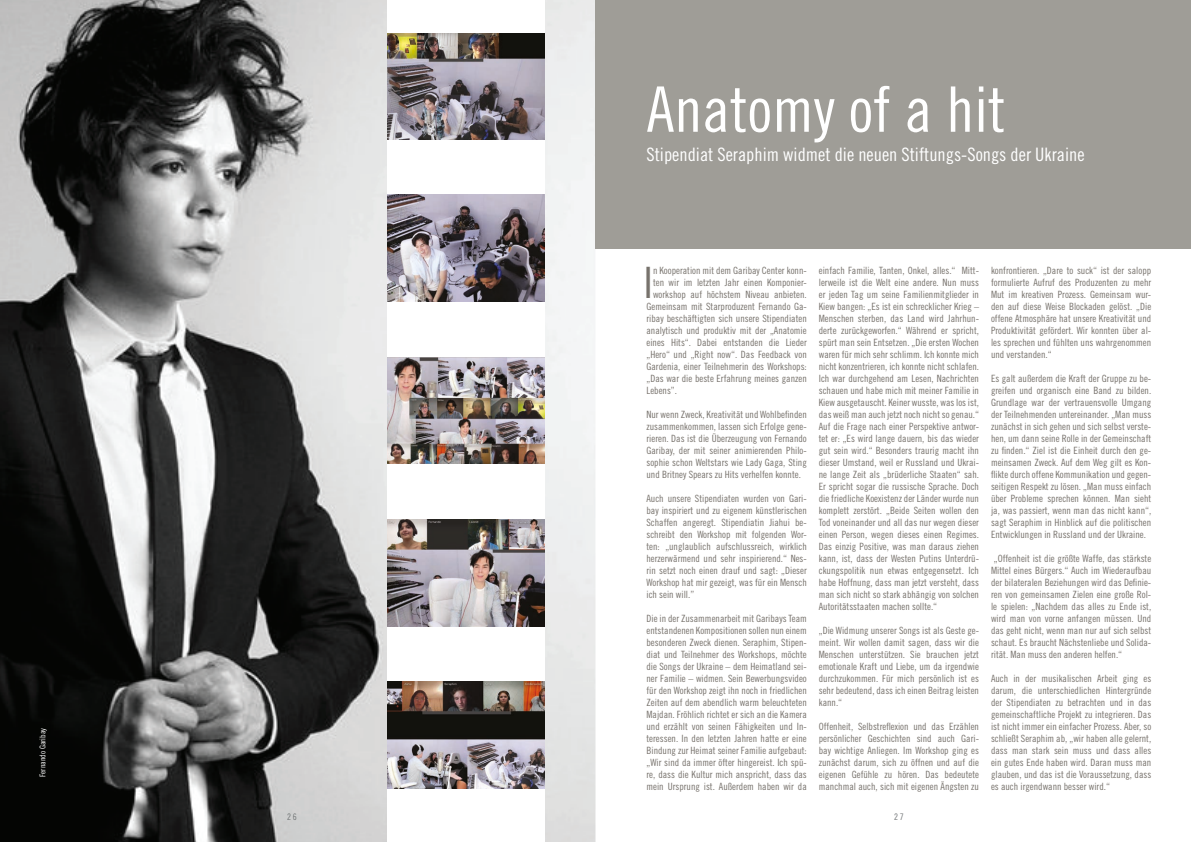
<style>
.page{position:relative;width:1191px;height:842px;background:#fff}
.page>*{position:absolute;margin:0;border:0;box-sizing:border-box;transform-origin:0 0}
.t1{font:62.7px "Trade Gothic LT Std Cn 18";color:#fff}
.t2{font:43.2px "Trade Gothic LT Std Cn 18";color:#77726c}
.t3{font:18.5px "Trade Gothic LT Std Cn 18";color:#fff}
.t4{font:10px/12px "Trade Gothic LT Std Cn 18";color:#77726c;text-align:justify}
.t5{font:9px "Trade Gothic LT Std Cn 18";color:#6d7172}
.t6{font:8px "Trade Gothic LT Std Cn 18";color:#fff}
</style>
<div class="page">
<img style="left:0;top:0;width:595px;height:842px">
<div style="left:595px;top:0;width:596px;height:248px;background:#9f9d97"></div>
<div style="left:387px;top:0;width:157px;height:842px;background:#fff"></div>
<img style="left:387px;top:357px;width:157px;height:107px">
<img style="left:387px;top:195px;width:157px;height:107px">
<img style="left:387px;top:33px;width:157px;height:107px">
<img style="left:387px;top:682px;width:157px;height:106px">
<img style="left:387px;top:519px;width:157px;height:107px">
<p class="t6" style="left:38px;top:777px;width:50px;rotate:-90deg">Fernando Garibay</p>
<h1 class="t1" style="left:646px;top:72px;width:360px">Anatomy of a hit</h1>
<h3 class="t3" style="left:646px;top:144px;width:439px">Stipendiat Seraphim widmet die neuen Stiftungs-Songs der Ukraine</h3>
<h2 class="t2" style="left:643px;top:257px;width:11px">I</h2>
<p class="t4" style="left:653px;top:264px;width:155px">n Kooperation mit dem Garibay Center konn-</p>
<p class="t4" style="left:653px;top:276px;width:155px">ten wir im letzten Jahr einen Komponier-</p>
<p class="t4" style="left:653px;top:288px;width:155px">workshop auf höchstem Niveau anbieten.</p>
<p class="t4" style="left:646px;top:300px;width:162px">Gemeinsam mit Starproduzent Fernando Ga-</p>
<p class="t4" style="left:646px;top:312px;width:162px">ribay beschäftigten sich unsere Stipendiaten</p>
<p class="t4" style="left:646px;top:324px;width:162px">analytisch und produktiv mit der „Anatomie</p>
<p class="t4" style="left:646px;top:336px;width:162px">eines Hits“. Dabei entstanden die Lieder</p>
<p class="t4" style="left:646px;top:348px;width:162px">„Hero“ und „Right now“. Das Feedback von</p>
<p class="t4" style="left:646px;top:360px;width:162px">Gardenia, einer Teilnehmerin des Workshops:</p>
<p class="t4" style="left:646px;top:372px;width:162px">„Das war die beste Erfahrung meines ganzen</p>
<p class="t4" style="left:646px;top:384px;width:32px">Lebens”.</p>
<p class="t4" style="left:646px;top:408px;width:162px">Nur wenn Zweck, Kreativität und Wohlbefinden zusammenkommen, lassen sich Erfolge gene&shy;rieren. Das ist die Überzeugung von Fernando Garibay, der mit seiner animierenden Philo&shy;sophie schon Weltstars wie Lady Gaga, Sting und Britney Spears zu Hits verhelfen konnte.</p>
<p class="t4" style="left:646px;top:492px;width:162px">Auch unsere Stipendiaten wurden von Gari&shy;bay inspiriert und zu eigenem künstlerischen Schaffen angeregt. Stipendiatin Jiahui be&shy;schreibt den Workshop mit folgenden Wor&shy;ten: „unglaublich aufschlussreich, wirklich herzerwärmend und sehr inspirierend.“ Nes&shy;rin setzt noch einen drauf und sagt: „Dieser Workshop hat mir gezeigt, was für ein Mensch ich sein will.”</p>
<p class="t4" style="left:646px;top:612px;width:162px">Die in der Zusammenarbeit mit Garibays Team entstandenen Kompositionen sollen nun einem besonderen Zweck dienen. Seraphim, Stipen&shy;diat und Teilnehmer des Workshops, möchte die Songs der Ukraine – dem Heimatland sei&shy;ner Familie – widmen. Sein Bewerbungsvideo für den Workshop zeigt ihn noch in friedlichen Zeiten auf dem abendlich warm beleuchteten Majdan. Fröhlich richtet er sich an die Kamera und erzählt von seinen Fähigkeiten und In&shy;teressen. In den letzten Jahren hatte er eine Bindung zur Heimat seiner Familie aufgebaut: „Wir sind da immer öfter hingereist. Ich spü&shy;re, dass die Kultur mich anspricht, dass das mein Ursprung ist. Außerdem haben wir da</p>
<p class="t4" style="left:818px;top:264px;width:162px">einfach Familie, Tanten, Onkel, alles.“ Mitt&shy;lerweile ist die Welt eine andere. Nun muss er jeden Tag um seine Familienmitglieder in Kiew bangen: „Es ist ein schrecklicher Krieg – Menschen sterben, das Land wird Jahrhun&shy;derte zurückgeworfen.“ Während er spricht, spürt man sein Entsetzen. „Die ersten Wochen waren für mich sehr schlimm. Ich konnte mich nicht konzentrieren, ich konnte nicht schlafen.<br>Ich war durchgehend am Lesen, Nachrichten schauen und habe mich mit meiner Familie in Kiew ausgetauscht. Keiner wusste, was los ist, das weiß man auch jetzt noch nicht so genau.“ Auf die Frage nach einer Perspektive antwor&shy;tet er: „Es wird lange dauern, bis das wieder gut sein wird.“ Besonders traurig macht ihn dieser Umstand, weil er Russland und Ukrai&shy;ne lange Zeit als „brüderliche Staaten“ sah.<br>Er spricht sogar die russische Sprache. Doch die friedliche Koexistenz der Länder wurde nun komplett zerstört. „Beide Seiten wollen den Tod voneinander und all das nur wegen dieser einen Person, wegen dieses einen Regimes.<br>Das einzig Positive, was man daraus ziehen kann, ist, dass der Westen Putins Unterdrü&shy;ckungspolitik nun etwas entgegensetzt. Ich habe Hoffnung, dass man jetzt versteht, dass man sich nicht so stark abhängig von solchen Autoritätsstaaten machen sollte.“</p>
<p class="t4" style="left:818px;top:624px;width:162px">„Die Widmung unserer Songs ist als Geste ge&shy;meint. Wir wollen damit sagen, dass wir die Menschen unterstützen. Sie brauchen jetzt emotionale Kraft und Liebe, um da irgendwie durchzukommen. Für mich persönlich ist es sehr bedeutend, dass ich einen Beitrag leisten kann.“</p>
<p class="t4" style="left:818px;top:720px;width:162px">Offenheit, Selbstreflexion und das Erzählen persönlicher Geschichten sind auch Gari&shy;bay wichtige Anliegen. Im Workshop ging es zunächst darum, sich zu öffnen und auf die eigenen Gefühle zu hören. Das bedeutete manchmal auch, sich mit eigenen Ängsten zu</p>
<p class="t5" style="left:287px;top:811px;width:11px">26</p>
<p class="t5" style="left:894px;top:811px;width:11px">27</p>
<p class="t4" style="left:991px;top:264px;width:162px">konfrontieren. „Dare to suck“ ist der salopp formulierte Aufruf des Produzenten zu mehr Mut im kreativen Prozess. Gemeinsam wur&shy;den auf diese Weise Blockaden gelöst. „Die offene Atmosphäre hat unsere Kreativität und Produktivität gefördert. Wir konnten über al&shy;les sprechen und fühlten uns wahrgenommen und verstanden.“</p>
<p class="t4" style="left:991px;top:372px;width:162px">Es galt außerdem die Kraft der Gruppe zu be&shy;greifen und organisch eine Band zu bilden.<br>Grundlage war der vertrauensvolle Umgang der Teilnehmenden untereinander. „Man muss zunächst in sich gehen und sich selbst verste&shy;hen, um dann seine Rolle in der Gemeinschaft zu finden.“ Ziel ist die Einheit durch den ge&shy;meinsamen Zweck. Auf dem Weg gilt es Kon&shy;flikte durch offene Kommunikation und gegen&shy;seitigen Respekt zu lösen. „Man muss einfach über Probleme sprechen können. Man sieht ja, was passiert, wenn man das nicht kann“, sagt Seraphim in Hinblick auf die politischen Entwicklungen in Russland und der Ukraine.</p>
<p class="t4" style="left:991px;top:552px;width:162px">„Offenheit ist die größte Waffe, das stärkste Mittel eines Bürgers.“ Auch im Wiederaufbau der bilateralen Beziehungen wird das Definie&shy;ren von gemeinsamen Zielen eine große Rol&shy;le spielen: „Nachdem das alles zu Ende ist, wird man von vorne anfangen müssen. Und das geht nicht, wenn man nur auf sich selbst schaut. Es braucht Nächstenliebe und Solida&shy;rität. Man muss den anderen helfen.“</p>
<p class="t4" style="left:991px;top:672px;width:162px">Auch in der musikalischen Arbeit ging es darum, die unterschiedlichen Hintergründe der Stipendiaten zu betrachten und in das gemeinschaftliche Projekt zu integrieren. Das ist nicht immer ein einfacher Prozess. Aber, so schließt Seraphim ab, „wir haben alle gelernt, dass man stark sein muss und dass alles ein gutes Ende haben wird. Daran muss man glauben, und das ist die Voraussetzung, dass es auch irgendwann besser wird.“</p>
</div>
